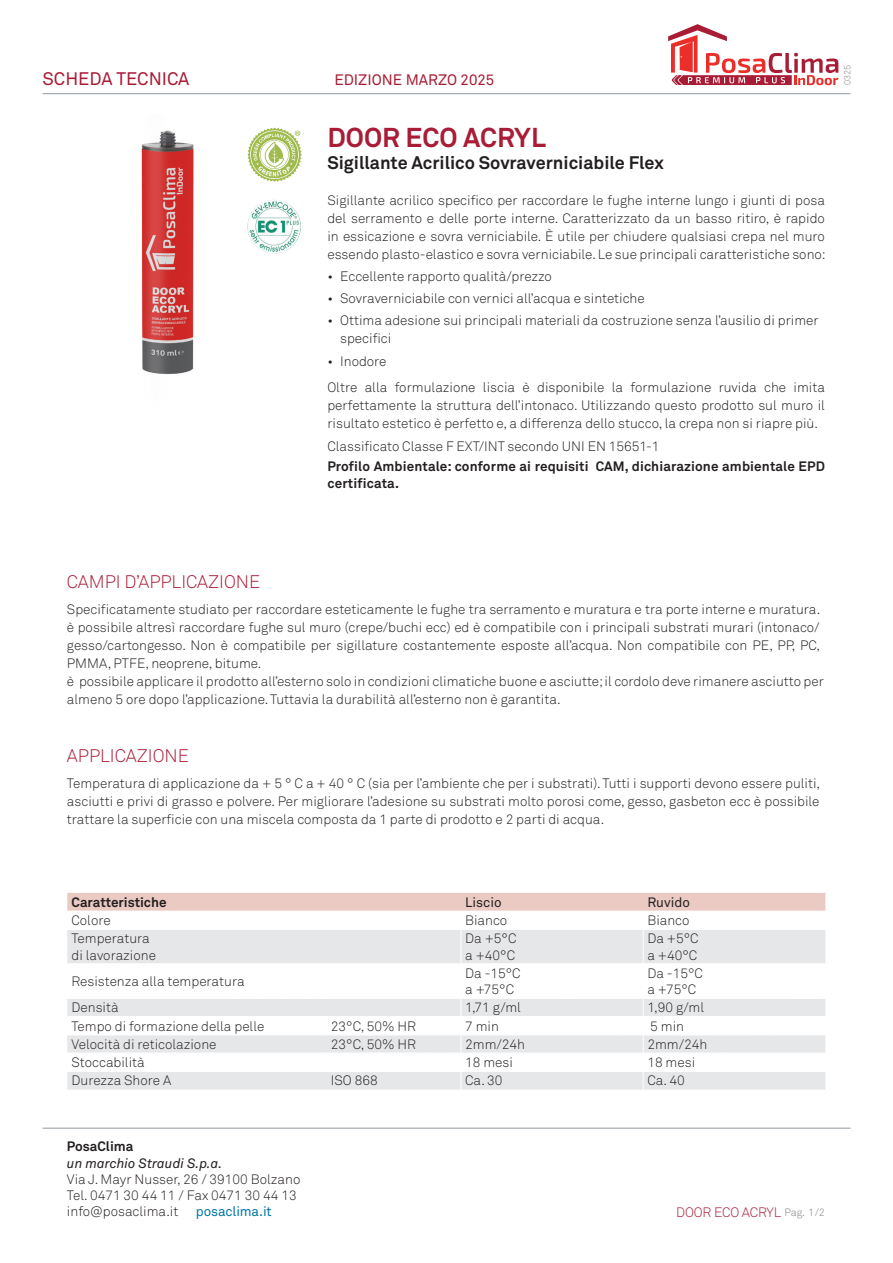
<style>
.page{position:relative;width:893px;height:1263px;background:#fff}
.page>*{position:absolute;margin:0;border:0;box-sizing:border-box;transform-origin:0 0}
.t1{font:700 27px "Akkurat";color:#a91c36}
.t2{font:700 18px "Akkurat";color:#231f20}
.descrizione_prodotto_NEW{font:300 18px "Akkurat";color:#a91c36}
.t3{font:18px "Akkurat";color:#a91c36}
.t4{font:15px "Akkurat";color:#a91c36}
.descrizione_prodotto_NEW-2{font:300 13.5px/18px "Akkurat";color:#231f20}
.descrizione_prodotto_NEW-3{font:700 13.5px/16.5px "Akkurat";letter-spacing:.01em;color:#231f20}
.t5{font:italic 13.5px "Akkurat";color:#231f20}
.descrizione_prodotto{font:700 13.5px "Akkurat";color:#231f20}
.t6{font:13.5px "Akkurat";letter-spacing:-.01em;color:#0077a2}
.t7{font:300 13.5px "Akkurat";letter-spacing:-.01em;color:#a91c36}
.descrizione_prodotto-2{font:13.5px "Akkurat";color:#231f20}
.t8{font:300 10.5px "Akkurat";color:#808285}
.t9{font:300 9px "Akkurat";color:#808285}
</style>
<div class="page">
<hr style="left:43px;top:93px;width:807px;height:1px;background:#9da5ab">
<hr style="left:43px;top:1127px;width:807px;height:2px;background:#9da5ab">
<svg style="left:668px;top:24px;width:170px;height:61px"></svg>
<img style="left:141px;top:127px;width:156px;height:248px">
<svg style="left:247px;top:128px;width:55px;height:54px"></svg>
<img style="left:247px;top:200px;width:54px;height:53px;border-radius:27px">
<svg style="left:67px;top:893px;width:759px;height:70px"></svg>
<hr style="left:461px;top:929px;width:1px;height:35px;background:#fff">
<hr style="left:643px;top:929px;width:1px;height:35px;background:#fff">
<svg style="left:68px;top:999px;width:757px;height:91px"></svg>
<h2 class="t3" style="left:43px;top:68px;width:148px">SCHEDA TECNICA</h2>
<p class="t4" style="left:334px;top:71px;width:161px">EDIZIONE MARZO 2025</p>
<p class="t9" style="left:842px;top:85px;width:22px;rotate:-90deg">0325</p>
<p class="t1" style="left:327px;top:121px;width:220px">DOOR ECO ACRYL</p>
<p class="t2" style="left:327px;top:151px;width:338px">Sigillante Acrilico Sovraverniciabile Flex</p>
<p class="descrizione_prodotto_NEW-2" style="left:327px;top:191px;width:500px;text-align:justify">Sigillante acrilico specifico per raccordare le fughe interne lungo i giunti di posa del serramento e delle porte interne. Caratterizzato da un basso ritiro, è rapido in essicazione e sovra verniciabile. È utile per chiudere qualsiasi crepa nel muro essendo plasto-elastico e sovra verniciabile. Le sue principali caratteristiche sono:</p>
<p class="descrizione_prodotto_NEW-2" style="left:327px;top:267px;width:226px">• Eccellente rapporto qualità/prezzo</p>
<p class="descrizione_prodotto_NEW-2" style="left:327px;top:290px;width:319px">• Sovraverniciabile con vernici all’acqua e sintetiche</p>
<p class="descrizione_prodotto_NEW-2" style="left:340px;top:312px;width:480px;text-indent:-13px">• Ottima adesione sui principali materiali da costruzione senza l’ausilio di primer specifici</p>
<p class="descrizione_prodotto_NEW-2" style="left:327px;top:352px;width:61px">• Inodore</p>
<p class="descrizione_prodotto_NEW-2" style="left:327px;top:379px;width:499px;text-align:justify">Oltre alla formulazione liscia è disponibile la formulazione ruvida che imita perfettamente la struttura dell’intonaco. Utilizzando questo prodotto sul muro il risultato estetico è perfetto e, a differenza dello stucco, la crepa non si riapre più.</p>
<p class="descrizione_prodotto_NEW-2" style="left:327px;top:437px;width:334px">Classificato Classe F EXT/INT secondo UNI EN 15651-1</p>
<p class="descrizione_prodotto_NEW-3" style="left:327px;top:458px;width:499px">Profilo Ambientale: conforme ai requisiti CAM, dichiarazione ambientale EPD certificata.</p>
<p class="descrizione_prodotto_NEW" style="left:67px;top:571px;width:195px">CAMPI D’APPLICAZIONE</p>
<p class="descrizione_prodotto_NEW-2" style="left:67px;top:601px;width:755px;text-align:justify">Specificatamente studiato per raccordare esteticamente le fughe tra serramento e muratura e tra porte interne e muratura. è possibile altresì raccordare fughe sul muro (crepe/buchi ecc) ed è compatibile con i principali substrati murari (intonaco/ gesso/cartongesso. Non è compatibile per sigillature costantemente esposte all’acqua. Non compatibile con PE, PP, PC, PMMA, PTFE, neoprene, bitume.</p>
<p class="descrizione_prodotto_NEW-2" style="left:67px;top:673px;width:758px">è possibile applicare il prodotto all’esterno solo in condizioni climatiche buone e asciutte; il cordolo deve rimanere asciutto per almeno 5 ore dopo l’applicazione. Tuttavia la durabilità all’esterno non è garantita.</p>
<p class="descrizione_prodotto_NEW" style="left:67px;top:745px;width:123px">APPLICAZIONE</p>
<p class="descrizione_prodotto_NEW-2" style="left:67px;top:775px;width:755px;text-align:justify">Temperatura di applicazione da + 5 ° C a + 40 ° C (sia per l’ambiente che per i substrati). Tutti i supporti devono essere puliti, asciutti e privi di grasso e polvere. Per migliorare l’adesione su substrati molto porosi come, gesso, gasbeton ecc è possibile trattare la superficie con una miscela composta da 1 parte di prodotto e 2 parti di acqua.</p>
<p class="descrizione_prodotto" style="left:72px;top:893px;width:96px">Caratteristiche</p>
<p class="descrizione_prodotto-2" style="left:465px;top:894px;width:38px">Liscio</p>
<p class="descrizione_prodotto-2" style="left:647px;top:894px;width:44px">Ruvido</p>
<p class="descrizione_prodotto_NEW-2" style="left:72px;top:912px;width:41px">Colore</p>
<p class="descrizione_prodotto_NEW-2" style="left:465px;top:912px;width:44px">Bianco</p>
<p class="descrizione_prodotto_NEW-2" style="left:647px;top:912px;width:44px">Bianco</p>
<p class="descrizione_prodotto_NEW-2" style="left:72px;top:931px;width:86px;line-height:16.2px">Temperatura di lavorazione</p>
<p class="descrizione_prodotto_NEW-2" style="left:465px;top:931px;width:53px;line-height:16.2px">Da +5°C a +40°C</p>
<p class="descrizione_prodotto_NEW-2" style="left:647px;top:931px;width:53px;line-height:16.2px">Da +5°C a +40°C</p>
<p class="descrizione_prodotto_NEW-2" style="left:72px;top:972px;width:175px">Resistenza alla temperatura</p>
<p class="descrizione_prodotto_NEW-2" style="left:465px;top:965px;width:57px;line-height:16.2px">Da -15°C a +75°C</p>
<p class="descrizione_prodotto_NEW-2" style="left:647px;top:965px;width:57px;line-height:16.2px">Da -15°C a +75°C</p>
<p class="descrizione_prodotto_NEW-2" style="left:72px;top:999px;width:49px">Densità</p>
<p class="descrizione_prodotto_NEW-2" style="left:465px;top:999px;width:57px">1,71 g/ml</p>
<p class="descrizione_prodotto_NEW-2" style="left:647px;top:999px;width:58px">1,90 g/ml</p>
<p class="descrizione_prodotto_NEW-2" style="left:72px;top:1017px;width:194px">Tempo di formazione della pelle</p>
<p class="descrizione_prodotto_NEW-2" style="left:331px;top:1017px;width:87px">23°C, 50% HR</p>
<p class="descrizione_prodotto_NEW-2" style="left:465px;top:1017px;width:35px">7 min</p>
<p class="descrizione_prodotto_NEW-2" style="left:650px;top:1017px;width:35px">5 min</p>
<p class="descrizione_prodotto_NEW-2" style="left:72px;top:1035px;width:146px">Velocità di reticolazione</p>
<p class="descrizione_prodotto_NEW-2" style="left:331px;top:1035px;width:87px">23°C, 50% HR</p>
<p class="descrizione_prodotto_NEW-2" style="left:465px;top:1035px;width:61px">2mm/24h</p>
<p class="descrizione_prodotto_NEW-2" style="left:647px;top:1035px;width:61px">2mm/24h</p>
<p class="descrizione_prodotto_NEW-2" style="left:72px;top:1054px;width:75px">Stoccabilità</p>
<p class="descrizione_prodotto_NEW-2" style="left:465px;top:1054px;width:49px">18 mesi</p>
<p class="descrizione_prodotto_NEW-2" style="left:647px;top:1054px;width:49px">18 mesi</p>
<p class="descrizione_prodotto_NEW-2" style="left:72px;top:1072px;width:101px">Durezza Shore A</p>
<p class="descrizione_prodotto_NEW-2" style="left:331px;top:1072px;width:48px">ISO 868</p>
<p class="descrizione_prodotto_NEW-2" style="left:465px;top:1072px;width:39px">Ca. 30</p>
<p class="descrizione_prodotto_NEW-2" style="left:647px;top:1072px;width:39px">Ca. 40</p>
<p class="descrizione_prodotto_NEW-3" style="left:67px;top:1138px;width:68px">PosaClima</p>
<p class="t5" style="left:67px;top:1155px;width:157px">un marchio Straudi S.p.a.</p>
<p class="descrizione_prodotto_NEW-2" style="left:67px;top:1171px;width:235px;line-height:16.2px">Via J. Mayr Nusser, 26 / 39100 Bolzano<br>Tel. 0471 30 44 11 / Fax 0471 30 44 13 info@posaclima.it</p>
<p class="t6" style="left:196px;top:1203px;width:77px">posaclima.it</p>
<p class="t7" style="left:676px;top:1204px;width:106px">DOOR ECO ACRYL</p>
<p class="t8" style="left:784px;top:1206px;width:42px">Pag. 1/2</p>
</div>
